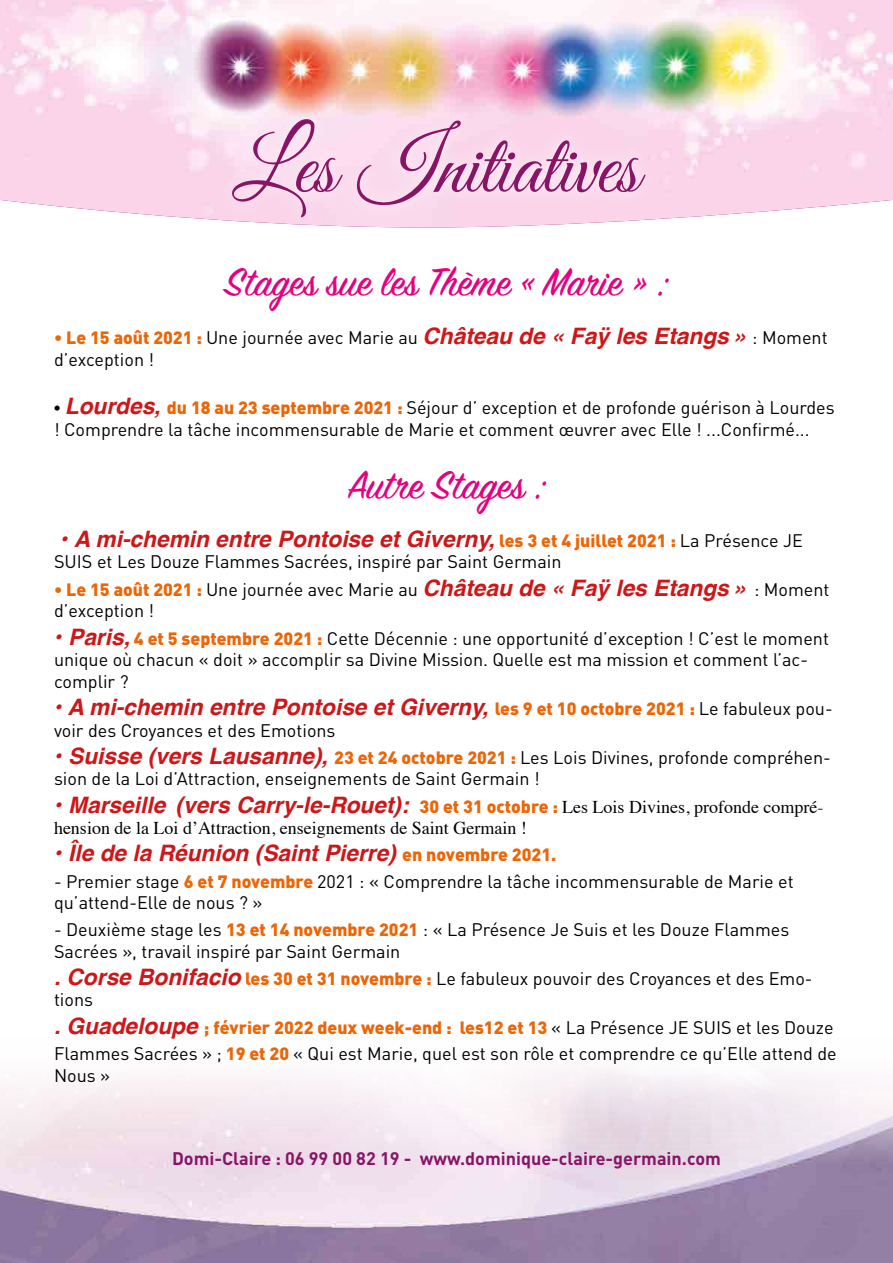
<style>
.page{position:relative;width:893px;height:1263px;background:#fff}
.page>*{position:absolute;margin:0;border:0;box-sizing:border-box;transform-origin:0 0}
.t1{font:85.5px "Great Vibes";color:#871566}
.t2{font:43.65px "Sign Painter House Script";color:#e6007d}
.t3{font:italic 700 22.65px "Helvetica";color:#cd1719}
.t4{font:18px/21.6px "DIN";color:#000}
.Normal__Web{font:700 18px "DIN";color:#871566}
.t5{font:18px "Times";color:#000}
.t6{font:900 17.7px "DIN";color:#ec6608}
.s1{font-weight:900;font-size:17.7px;color:#ec6608}
.s2{font-family:"Helvetica";font-weight:700;font-style:italic;font-size:22.65px;color:#cd1719}
.s3{font-family:"Times"}
.s4{font-family:"DIN";font-weight:900;font-style:normal;font-size:17.7px;color:#ec6608}
.s5{font-family:"DIN";font-weight:400;font-style:normal;font-size:18px;color:#000}
.s6{font-family:"Times";font-weight:400;font-style:normal;font-size:18px;color:#000}
.s7{font-weight:400;font-size:18px;color:#000}
</style>
<div class="page">
<img style="left:0;top:1069px;width:893px;height:194px">
<img style="left:0;top:11px;width:893px;height:209px">
<div style="left:218px;top:104px;width:442px;height:128px;background:#fff;opacity:.86"></div>
<div style="left:0;top:0;width:893px;height:11px;background:#fff;opacity:.75"></div>
<svg style="left:0;top:0;width:893px;height:9px"></svg>
<p class="t1" style="left:233px;top:119px;width:408px">Les Initiatives</p>
<p class="t2" style="left:225px;top:255px;width:444px">Stages sue les Thème « Marie » :</p>
<p class="t4" style="left:54px;top:326px;width:775px"><span class="s1">• Le 15 août 2021 :</span> Une journée avec Marie au <span class="s2">Château de « Faÿ les Etangs »</span> : Moment d’exception !</p>
<p class="t4" style="left:54px;top:397px;width:782px"><span class="s3">•</span> <span class="s2">Lourdes,</span> <span class="s1">du 18 au 23 septembre 2021 :</span> Séjour d’ exception et de profonde guérison à Lourdes ! Comprendre la tâche incommensurable de Marie et comment œuvrer avec Elle ! ...Confirmé...</p>
<p class="t2" style="left:348px;top:458px;width:199px">Autre Stages :</p>
<p class="t3" style="left:60px;top:520px;width:744px">• A mi-chemin entre Pontoise et Giverny, <span class="s4">les 3 et 4 juillet 2021 :</span> <span class="s5">La Présence JE</span></p>
<p class="t4" style="left:54px;top:551px;width:509px">SUIS et Les Douze Flammes Sacrées, inspiré par Saint Germain</p>
<p class="t4" style="left:54px;top:578px;width:777px"><span class="s1">• Le 15 août 2021 :</span> Une journée avec Marie au <span class="s2">Château de « Faÿ les Etangs »</span> : Moment d’exception !</p>
<p class="t4" style="left:54px;top:627px;width:776px"><span class="s2">• Paris,</span> <span class="s1">4 et 5 septembre 2021 :</span> Cette Décennie : une opportunité d’exception ! C’est le moment unique où chacun « doit » accomplir sa Divine Mission. Quelle est ma mission et comment l’ac&shy;complir ?</p>
<p class="t3" style="left:54px;top:688px;width:780px">• A mi-chemin entre Pontoise et Giverny, <span class="s4">les 9 et 10 octobre 2021 :</span> <span class="s5">Le fabuleux pou-</span></p>
<p class="t4" style="left:54px;top:719px;width:283px">voir des Croyances et des Emotions</p>
<p class="t4" style="left:54px;top:746px;width:778px"><span class="s2">• Suisse (vers Lausanne),</span> <span class="s1">23 et 24 octobre 2021 :</span> Les Lois Divines, profonde compréhen&shy;sion de la Loi d’Attraction, enseignements de Saint Germain !</p>
<p class="t3" style="left:54px;top:786px;width:771px">• Marseille (vers Carry-le-Rouet): <span class="s4">30 et 31 octobre :</span> <span class="s6">Les Lois Divines, profonde compré-</span></p>
<p class="t5" style="left:54px;top:811px;width:474px">hension de la Loi d’Attraction, enseignements de Saint Germain !</p>
<p class="t3" style="left:54px;top:835px;width:504px">• Île de la Réunion (Saint Pierre) <span class="s4">en novembre 2021.</span></p>
<p class="t4" style="left:54px;top:870px;width:741px">- Premier stage <span class="s1">6 et 7 novembre</span> 2021 : « Comprendre la tâche incommensurable de Marie et qu’attend-Elle de nous ? »</p>
<p class="t4" style="left:54px;top:918px;width:737px">- Deuxième stage les <span class="s1">13 et 14 novembre 2021</span> : « La Présence Je Suis et les Douze Flammes<br>Sacrées », travail inspiré par Saint Germain</p>
<p class="t4" style="left:54px;top:967px;width:760px"><span class="s2">. Corse Bonifacio</span> <span class="s1">les 30 et 31 novembre :</span> Le fabuleux pouvoir des Croyances et des Emo&shy;tions</p>
<p class="t6" style="left:54px;top:1015px;width:781px"><span class="s2">. Guadeloupe</span> ; février 2022 deux week-end : les12 et 13 <span class="s7">« La Présence JE SUIS et les Douze</span></p>
<p class="t4" style="left:54px;top:1042px;width:784px">Flammes Sacrées » ; <span class="s1">19 et 20</span> « Qui est Marie, quel est son rôle et comprendre ce qu’Elle attend de<br>Nous »</p>
<p class="Normal__Web" style="left:172px;top:1147px;width:550px">Domi-Claire : 06 99 00 82 19 - www.dominique-claire-germain.com</p>
</div>
